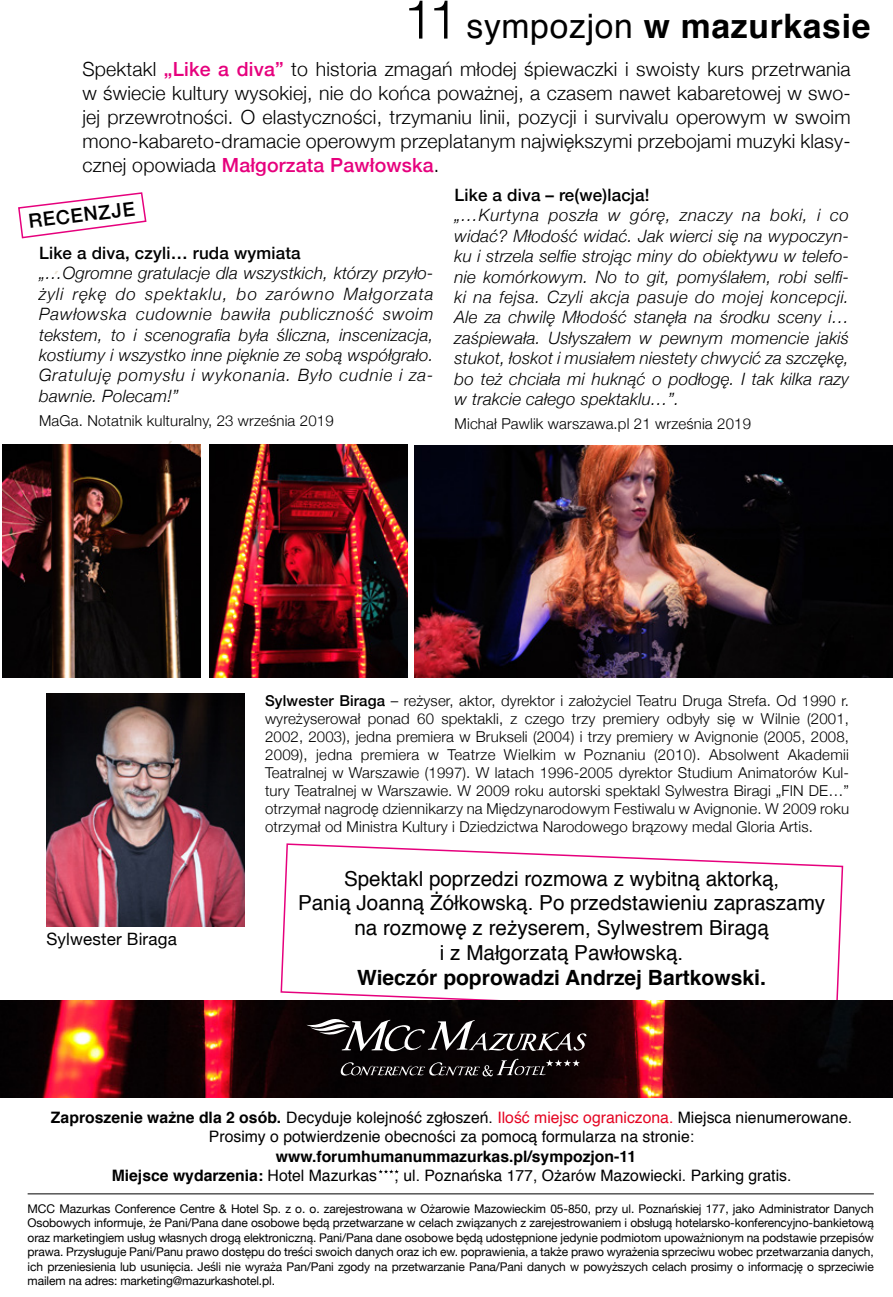
<style>
.page{position:relative;width:893px;height:1297px;background:#fff}
.page>*{position:absolute;margin:0;border:0;box-sizing:border-box;transform-origin:0 0}
.t1{font:700 33.75px "Helvetica";letter-spacing:.02em;color:#000}
.t2{font:700 21px "Helvetica";color:#000}
.t3{font:20.7px/24.8px "Helvetica";color:#000;text-align:center}
.t4{font:300 19.5px/24.2px "Helvetica Neue";letter-spacing:.01em;color:#000;text-align:justify}
.t5{font:500 19.5px "Helvetica Neue";color:#000}
.t6{font:italic 300 16.95px/20.4px "Helvetica Neue";letter-spacing:.01em;color:#000;text-align:justify}
.t7{font:500 16.95px "Helvetica Neue";letter-spacing:.01em;color:#000}
.t8{font:16.95px "Helvetica Neue";letter-spacing:.01em;color:#000}
.t9{font:15.75px/19.5px "Helvetica";color:#000;text-align:center}
.t10{font:300 15px/18px "Helvetica Neue";letter-spacing:.01em;color:#000;text-align:justify}
.t11{font:12px/14.4px "Helvetica Neue";letter-spacing:-.01em;color:#000;text-align:justify}
.s1{font-weight:300;font-size:53.7px}
.s2{font-weight:400}
.s3{font-weight:500;color:#e6007d}
.s4{font-weight:500}
.s5{font-size:21.6px}
.s6{font-weight:700}
.s7{color:#e40522}
</style>
<div class="page">
<svg style="left:280px;top:843px;width:564px;height:157px"></svg>
<img style="left:46px;top:693px;width:199px;height:234px">
<img style="left:0;top:1000px;width:893px;height:97px">
<svg style="left:341px;top:1059px;width:239px;height:17px;background:#2d292a"></svg>
<svg style="left:307px;top:1018px;width:279px;height:33px;background:#3a3636"></svg>
<svg style="left:378px;top:1169px;width:21px;height:4px"></svg>
<img style="left:209px;top:444px;width:198px;height:233px">
<hr style="left:28px;top:1193px;width:846px;height:1px;background:#000">
<img style="left:415px;top:446px;width:478px;height:231px">
<img style="left:2px;top:444px;width:199px;height:233px">
<svg style="left:18px;top:192px;width:129px;height:47px"></svg>
<h1 class="t1" style="left:403px;top:-1px;width:469px"><span class="s1">11</span> <span class="s2">sympozjon</span> w mazurkasie</h1>
<p class="t4" style="left:82px;top:56px;width:770px">Spektakl <span class="s3">„Like a diva”</span> to historia zmagań młodej śpiewaczki i swoisty kurs przetrwania w świecie kultury wysokiej, nie do końca poważnej, a czasem nawet kabaretowej w swo&shy;jej przewrotności. O elastyczności, trzymaniu linii, pozycji i survivalu operowym w swoim mono-kabareto-dramacie operowym przeplatanym największymi przebojami muzyki klasy&shy;cznej opowiada <span class="s3">Małgorzata Pawłowska</span>.</p>
<h3 class="t7" style="left:455px;top:181px;width:196px">Like a diva – re(we)lacja!</h3>
<p class="t6" style="left:455px;top:204px;width:396px">„…Kurtyna poszła w górę, znaczy na boki, i co widać? Młodość widać. Jak wierci się na wypoczyn&shy;ku i strzela selfie strojąc miny do obiektywu w telefo&shy;nie komórkowym. No to git, pomyślałem, robi selfi&shy;ki na fejsa. Czyli akcja pasuje do mojej koncepcji.<br>Ale za chwilę Młodość stanęła na środku sceny i… zaśpiewała. Usłyszałem w pewnym momencie jakiś stukot, łoskot i musiałem niestety chwycić za szczękę, bo też chciała mi huknąć o podłogę. I tak kilka razy w trakcie całego spektaklu…”.</p>
<p class="t10" style="left:455px;top:414px;width:298px">Michał Pawlik warszawa.pl 21 września 2019</p>
<h3 class="t5" style="left:27px;top:206px;width:108px;rotate:-7deg">RECENZJE</h3>
<h3 class="t7" style="left:39px;top:239px;width:263px">Like a diva, czyli… ruda wymiata</h3>
<p class="t6" style="left:39px;top:262px;width:396px">„…Ogromne gratulacje dla wszystkich, którzy przyło&shy;żyli rękę do spektaklu, bo zarówno Małgorzata Pawłowska cudownie bawiła publiczność swoim tekstem, to i scenografia była śliczna, inscenizacja, kostiumy i wszystko inne pięknie ze sobą współgrało.<br>Gratuluję pomysłu i wykonania. Było cudnie i za&shy;bawnie. Polecam!”</p>
<p class="t10" style="left:39px;top:410px;width:296px">MaGa. Notatnik kulturalny, 23 września 2019</p>
<h3 class="t8" style="left:46px;top:927px;width:132px">Sylwester Biraga</h3>
<p class="t10" style="left:265px;top:690px;width:585px"><span class="s4">Sylwester Biraga</span> – reżyser, aktor, dyrektor i założyciel Teatru Druga Strefa. Od 1990 r. wyreżyserował ponad 60 spektakli, z czego trzy premiery odbyły się w Wilnie (2001, 2002, 2003), jedna premiera w Brukseli (2004) i trzy premiery w Avignonie (2005, 2008, 2009), jedna premiera w Teatrze Wielkim w Poznaniu (2010). Absolwent Akademii Teatralnej w Warszawie (1997). W latach 1996-2005 dyrektor Studium Animatorów Kul&shy;tury Teatralnej w Warszawie. W 2009 roku autorski spektakl Sylwestra Biragi „FIN DE…” otrzymał nagrodę dziennikarzy na Międzynarodowym Festiwalu w Avignonie. W 2009 roku otrzymał od Ministra Kultury i Dziedzictwa Narodowego brązowy medal Gloria Artis.</p>
<h3 class="t3" style="left:298px;top:866px;width:529px">Spektakl poprzedzi rozmowa z wybitną aktorką,<br>Panią Joanną Żółkowską. Po przedstawieniu zapraszamy na rozmowę z reżyserem, Sylwestrem Biragą<br>i z Małgorzatą Pawłowską.</h3>
<h2 class="t2" style="left:357px;top:961px;width:410px">Wieczór poprowadzi Andrzej Bartkowsk<span class="s5">i.</span></h2>
<h3 class="t9" style="left:51px;top:1108px;width:803px"><span class="s6">Zaproszenie ważne dla 2 osób.</span> Decyduje kolejność zgłoszeń. <span class="s7">Ilość miejsc ograniczona.</span> Miejsca nienumerowane.<br>Prosimy o potwierdzenie obecności za pomocą formularza na stronie:</h3>
<h3 class="t9" style="left:112px;top:1147px;width:681px"><span class="s6">www.forumhumanummazurkas.pl/sympozjon-11<br>Miejsce wydarzenia:</span> Hotel Mazurkas , ul. Poznańska 177, Ożarów Mazowiecki. Parking gratis.</h3>
<p class="t11" style="left:28px;top:1202px;width:848px">MCC Mazurkas Conference Centre &amp; Hotel Sp. z o. o. zarejestrowana w Ożarowie Mazowieckim 05-850, przy ul. Poznańskiej 177, jako Administrator Danych Osobowych informuje, że Pani/Pana dane osobowe będą przetwarzane w celach związanych z zarejestrowaniem i obsługą hotelarsko-konferencyjno-bankietową oraz marketingiem usług własnych drogą elektroniczną. Pani/Pana dane osobowe będą udostępnione jedynie podmiotom upoważnionym na podstawie przepisów prawa. Przysługuje Pani/Panu prawo dostępu do treści swoich danych oraz ich ew. poprawienia, a także prawo wyrażenia sprzeciwu wobec przetwarzania danych, ich przeniesienia lub usunięcia. Jeśli nie wyraża Pan/Pani zgody na przetwarzanie Pana/Pani danych w powyższych celach prosimy o informację o sprzeciwie mailem na adres: marketing@mazurkashotel.pl.</p>
</div>
